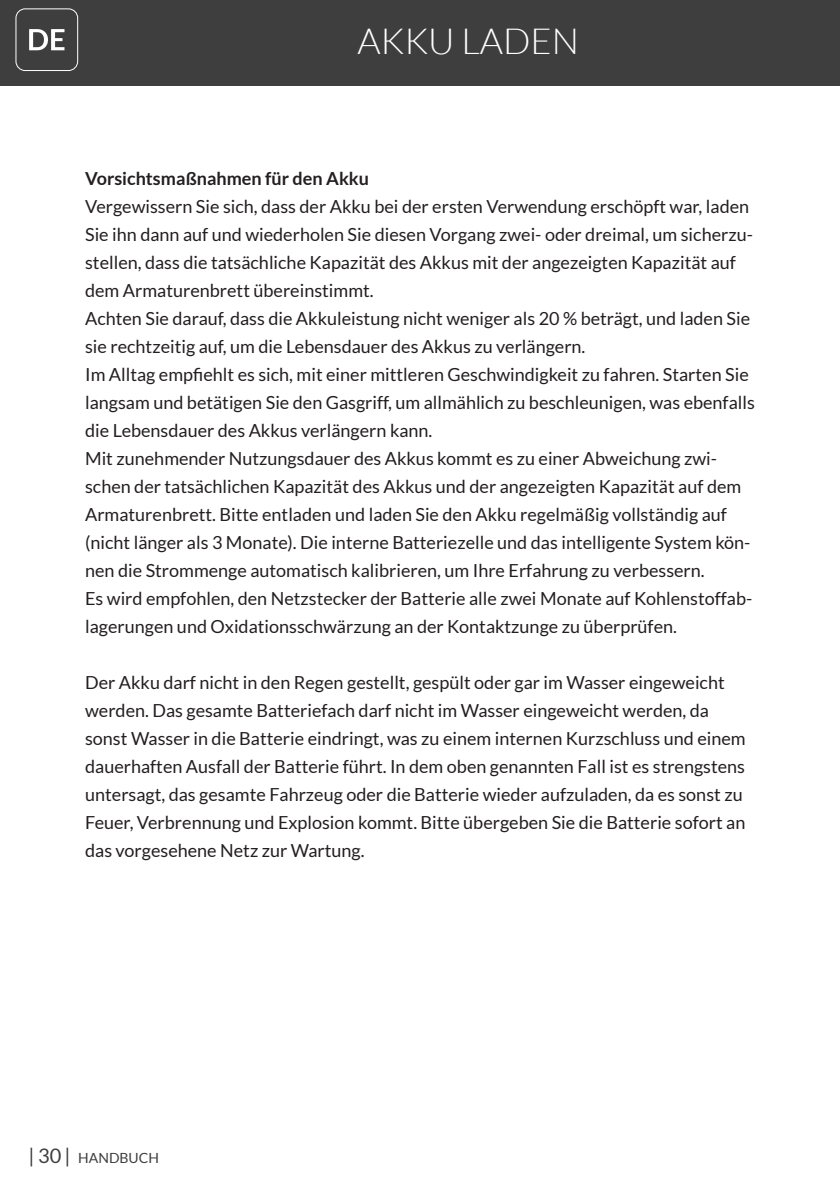
<style>
.page{position:relative;width:840px;height:1191px;background:#fff}
.page>*{position:absolute;margin:0;border:0;box-sizing:border-box;transform-origin:0 0}
.t1{font:300 36px "Lato";color:#fff}
.t2{font:18px/28px "Lato";color:#231f20}
.t3{font:700 18px "Lato";color:#231f20}
.t4{font:14px "Lato";color:#3e3e3f}
.s1{font-size:20px}
</style>
<div class="page">
<div style="left:0;top:0;width:839px;height:85px;background:#3e3e3f"></div>
<div style="left:16px;top:9px;width:62px;height:62px;border:1px solid #fff;border-radius:9px"></div>
<svg style="left:29px;top:29px;width:35px;height:21px"></svg>
<h1 class="t1" style="left:357px;top:22px;width:223px">AKKU LADEN</h1>
<p class="t3" style="left:85px;top:168px;width:285px">Vorsichtsmaßnahmen für den Akku</p>
<p class="t2" style="left:85px;top:192px;width:671px">Vergewissern Sie sich, dass der Akku bei der ersten Verwendung erschöpft war, laden Sie ihn dann auf und wiederholen Sie diesen Vorgang zwei- oder dreimal, um sicherzu&shy;stellen, dass die tatsächliche Kapazität des Akkus mit der angezeigten Kapazität auf dem Armaturenbrett übereinstimmt.<br>Achten Sie darauf, dass die Akkuleistung nicht weniger als 20 % beträgt, und laden Sie sie rechtzeitig auf, um die Lebensdauer des Akkus zu verlängern.<br>Im Alltag empfiehlt es sich, mit einer mittleren Geschwindigkeit zu fahren. Starten Sie langsam und betätigen Sie den Gasgriff, um allmählich zu beschleunigen, was ebenfalls die Lebensdauer des Akkus verlängern kann.<br>Mit zunehmender Nutzungsdauer des Akkus kommt es zu einer Abweichung zwi&shy;schen der tatsächlichen Kapazität des Akkus und der angezeigten Kapazität auf dem Armaturenbrett. Bitte entladen und laden Sie den Akku regelmäßig vollständig auf (nicht länger als 3 Monate). Die interne Batteriezelle und das intelligente System kön&shy;nen die Strommenge automatisch kalibrieren, um Ihre Erfahrung zu verbessern.<br>Es wird empfohlen, den Netzstecker der Batterie alle zwei Monate auf Kohlenstoffab&shy;lagerungen und Oxidationsschwärzung an der Kontaktzunge zu überprüfen.</p>
<p class="t2" style="left:85px;top:668px;width:661px">Der Akku darf nicht in den Regen gestellt, gespült oder gar im Wasser eingeweicht werden. Das gesamte Batteriefach darf nicht im Wasser eingeweicht werden, da sonst Wasser in die Batterie eindringt, was zu einem internen Kurzschluss und einem dauerhaften Ausfall der Batterie führt. In dem oben genannten Fall ist es strengstens untersagt, das gesamte Fahrzeug oder die Batterie wieder aufzuladen, da es sonst zu Feuer, Verbrennung und Explosion kommt. Bitte übergeben Sie die Batterie sofort an das vorgesehene Netz zur Wartung.</p>
<p class="t4" style="left:28px;top:1149px;width:132px"><span class="s1">| 30 |</span> HANDBUCH</p>
</div>
